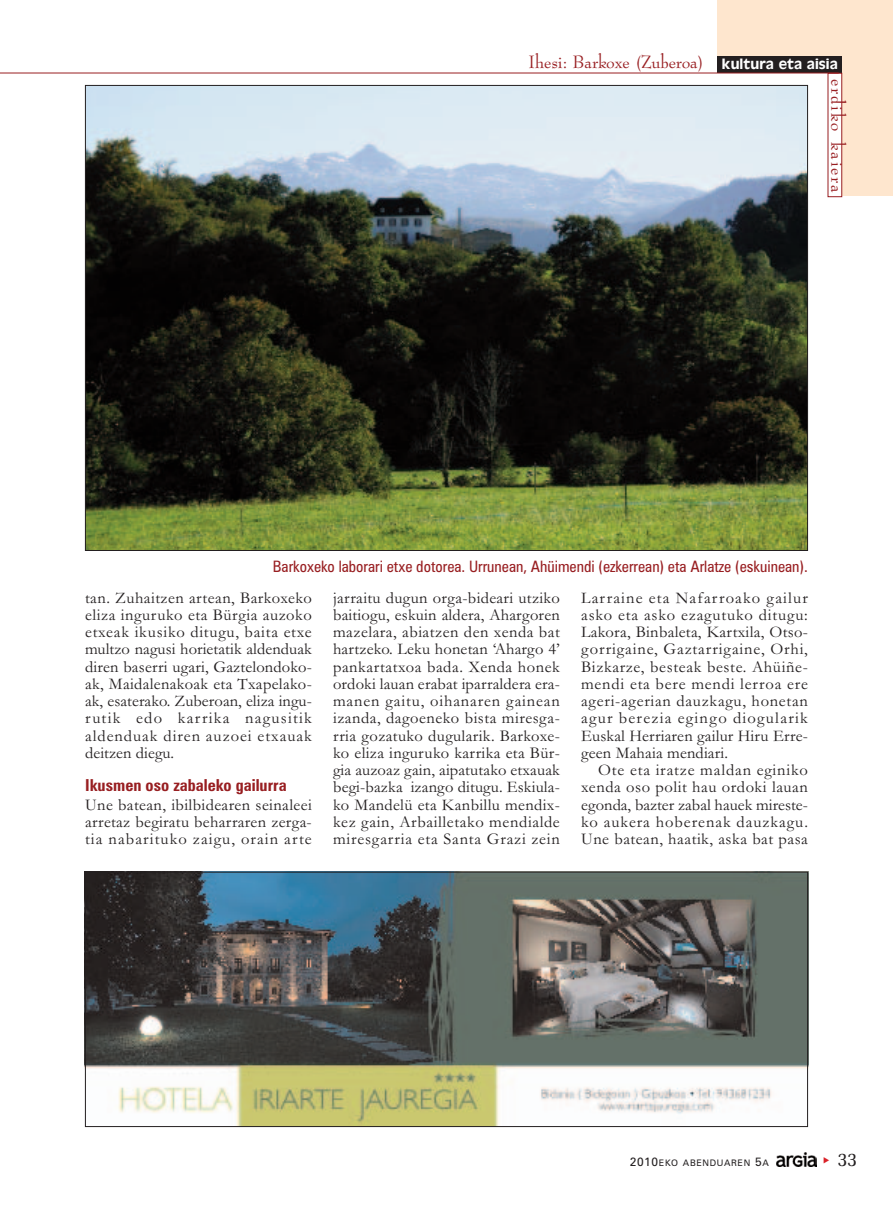
<style>
.page{position:relative;width:893px;height:1212px;background:#fff}
.page>*{position:absolute;margin:0;border:0;box-sizing:border-box;transform-origin:0 0}
.t1{font:21px "Bernadette";color:#981e21}
.t2{font:21px "Bernadette";letter-spacing:.09em;color:#981e21}
.t3{font:19.5px "Memoir";color:#231f20}
.t4{font:16.5px/17.2px "Garamond";letter-spacing:.04em;color:#231f20;text-align:justify}
.t5{font:700 condensed 16.5px "Zurich BT";color:#981e21}
.t6{font:condensed 15.75px "Zurich BT";color:#981e21}
.t7{font:15px "Antique Olive";letter-spacing:.005em;color:#fff}
.t8{font:9px "Zurich BT";letter-spacing:.075em;color:#231f20}
.s1{font-size:12px}
</style>
<div class="page">
<img style="left:777px;top:1152px;width:39px;height:14px">
<div style="left:717px;top:0;width:158px;height:59px;background:#fee6ce"></div>
<div style="left:835px;top:0;width:58px;height:196px;background:#fee6ce"></div>
<div style="left:717px;top:57px;width:125px;height:16px;background:#231f20"></div>
<div style="left:828px;top:74px;width:13px;height:122px;background:#fff"></div>
<div style="left:828px;top:73px;width:14px;height:124px;border:1px solid #981e21"></div>
<hr style="left:0;top:73px;width:839px;height:1px;background:#981e21">
<img style="left:87px;top:874px;width:719px;height:251px">
<div style="left:85px;top:872px;width:723px;height:255px;border:1px solid #231f20"></div>
<img style="left:87px;top:87px;width:719px;height:462px">
<p class="t1" style="left:529px;top:50px;width:176px">Ihesi: Barkoxe (Zuberoa)</p>
<p class="t7" style="left:722px;top:55px;width:117px">kultura eta aisia</p>
<p class="t2" style="left:849px;top:79px;width:116px;rotate:90deg">erdiko kaiera</p>
<p class="t6" style="left:273px;top:557px;width:537px">Barkoxeko laborari etxe dotorea. Urrunean, Ahüimendi (ezkerrean) eta Arlatze (eskuinean).</p>
<p class="t4" style="left:85px;top:588px;width:228px">tan. Zuhaitzen artean, Barkoxeko eliza inguruko eta Bürgia auzoko etxeak ikusiko ditugu, baita etxe multzo nagusi horietatik aldenduak diren baserri ugari, Gaztelondoko&shy;ak, Maidalenakoak eta Txapelako&shy;ak, esaterako. Zuberoan, eliza ingu&shy;rutik edo karrika nagusitik aldenduak diren auzoei etxauak deitzen diegu.</p>
<p class="t5" style="left:85px;top:775px;width:203px">Ikusmen oso zabaleko gailurra</p>
<p class="t4" style="left:85px;top:795px;width:228px">Une batean, ibilbidearen seinaleei arretaz begiratu beharraren zerga&shy;tia nabarituko zaigu, orain arte</p>
<p class="t4" style="left:333px;top:588px;width:228px">jarraitu dugun orga-bideari utziko baitiogu, eskuin aldera, Ahargoren mazelara, abiatzen den xenda bat hartzeko. Leku honetan ‘Ahargo 4’ pankartatxoa bada. Xenda honek ordoki lauan erabat iparraldera era&shy;manen gaitu, oihanaren gainean izanda, dagoeneko bista miresga&shy;rria gozatuko dugularik. Barkoxe&shy;ko eliza inguruko karrika eta Bür&shy;gia auzoaz gain, aipatutako etxauak begi-bazka izango ditugu. Eskiula&shy;ko Mandelü eta Kanbillu mendix&shy;kez gain, Arbailletako mendialde miresgarria eta Santa Grazi zein</p>
<p class="t4" style="left:581px;top:588px;width:228px">Larraine eta Nafarroako gailur asko eta asko ezagutuko ditugu:<br>Lakora, Binbaleta, Kartxila, Otso&shy;gorrigaine, Gaztarrigaine, Orhi, Bizkarze, besteak beste. Ahüiñe&shy;mendi eta bere mendi lerroa ere ageri-agerian dauzkagu, honetan agur berezia egingo diogularik Euskal Herriaren gailur Hiru Erre&shy;geen Mahaia mendiari.</p>
<p class="t4" style="left:581px;top:761px;width:228px;text-indent:17px">Ote eta iratze maldan eginiko xenda oso polit hau ordoki lauan egonda, bazter zabal hauek mireste&shy;ko aukera hoberenak dauzkagu.<br>Une batean, haatik, aska bat pasa</p>
<p class="t8" style="left:630px;top:1158px;width:141px"><span class="s1">2010</span>EKO ABENDUAREN <span class="s1">5</span>A</p>
<p class="t3" style="left:837px;top:1148px;width:22px">33</p>
</div>
